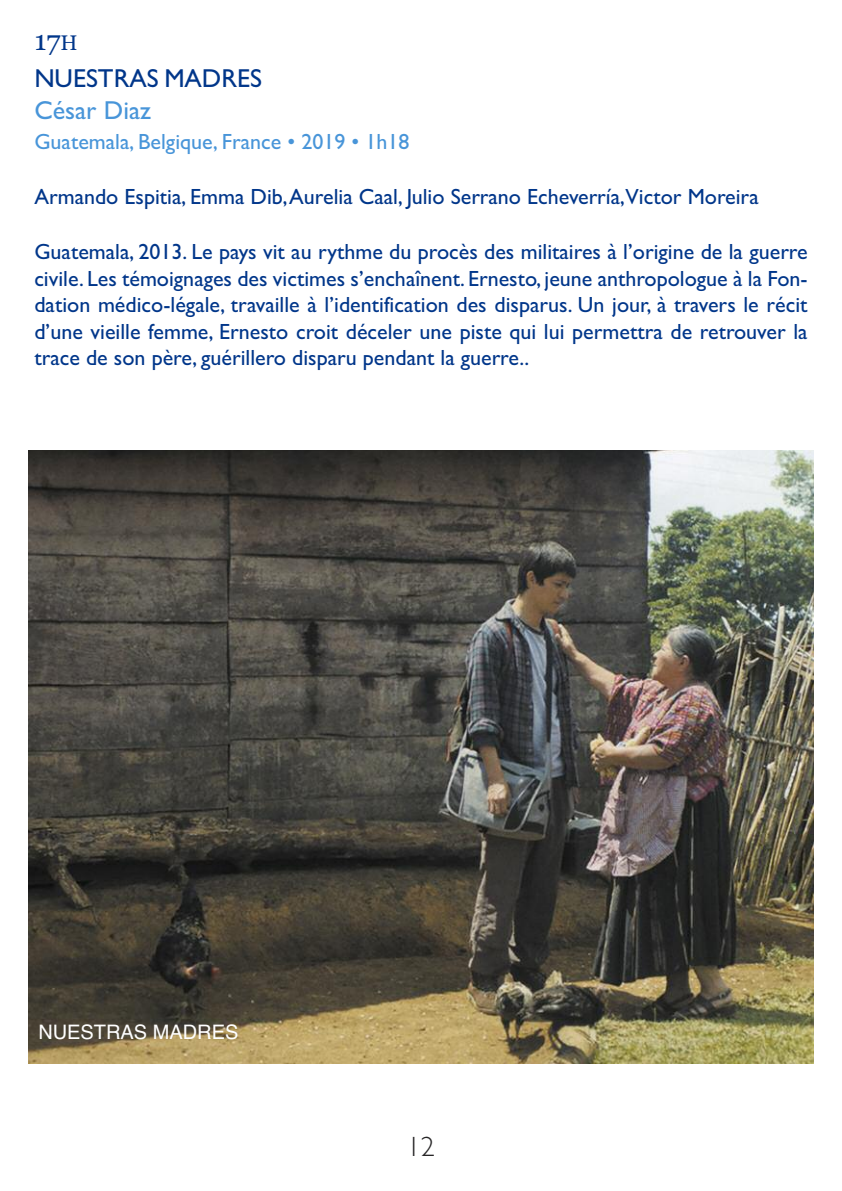
<style>
.page{position:relative;width:842px;height:1191px;background:#fff}
.page>*{position:absolute;margin:0;border:0;box-sizing:border-box;transform-origin:0 0}
.t1{font:28px "Georgia";color:#00368a}
.t2{font:300 28px "Gill Sans";color:#272627}
.t3{font:26px "Gill Sans";color:#00368a}
.t4{font:26px "Gill Sans";color:#4895d9}
.t5{font:22px/26.4px "Gill Sans";color:#00368a;text-align:justify}
.t6{font:22px "Gill Sans";color:#4895d9}
.t7{font:20px "Helvetica";color:#fff}
.s1{font-size:21px}
</style>
<div class="page">
<img style="left:28px;top:451px;width:786px;height:612px">
<p class="t1" style="left:34px;top:23px;width:45px">17<span class="s1">H</span></p>
<p class="t3" style="left:34px;top:62px;width:229px">NUESTRAS MADRES</p>
<p class="t4" style="left:34px;top:95px;width:118px">César Diaz</p>
<p class="t6" style="left:34px;top:128px;width:377px">Guatemala, Belgique, France • 2019 • 1h18</p>
<p class="t5" style="left:34px;top:183px;width:726px">Armando Espitia, Emma Dib,Aurelia Caal, Julio Serrano Echeverría,Victor Moreira</p>
<p class="t5" style="left:34px;top:238px;width:775px">Guatemala, 2013. Le pays vit au rythme du procès des militaires à l’origine de la guerre civile. Les témoignages des victimes s’enchaînent. Ernesto, jeune anthropologue à la Fon&shy;dation médico-légale, travaille à l’identification des disparus. Un jour, à travers le récit d’une vieille femme, Ernesto croit déceler une piste qui lui permettra de retrouver la trace de son père, guérillero disparu pendant la guerre..</p>
<p class="t7" style="left:38px;top:1020px;width:202px">NUESTRAS MADRES</p>
<p class="t2" style="left:407px;top:1130px;width:29px">12</p>
</div>
